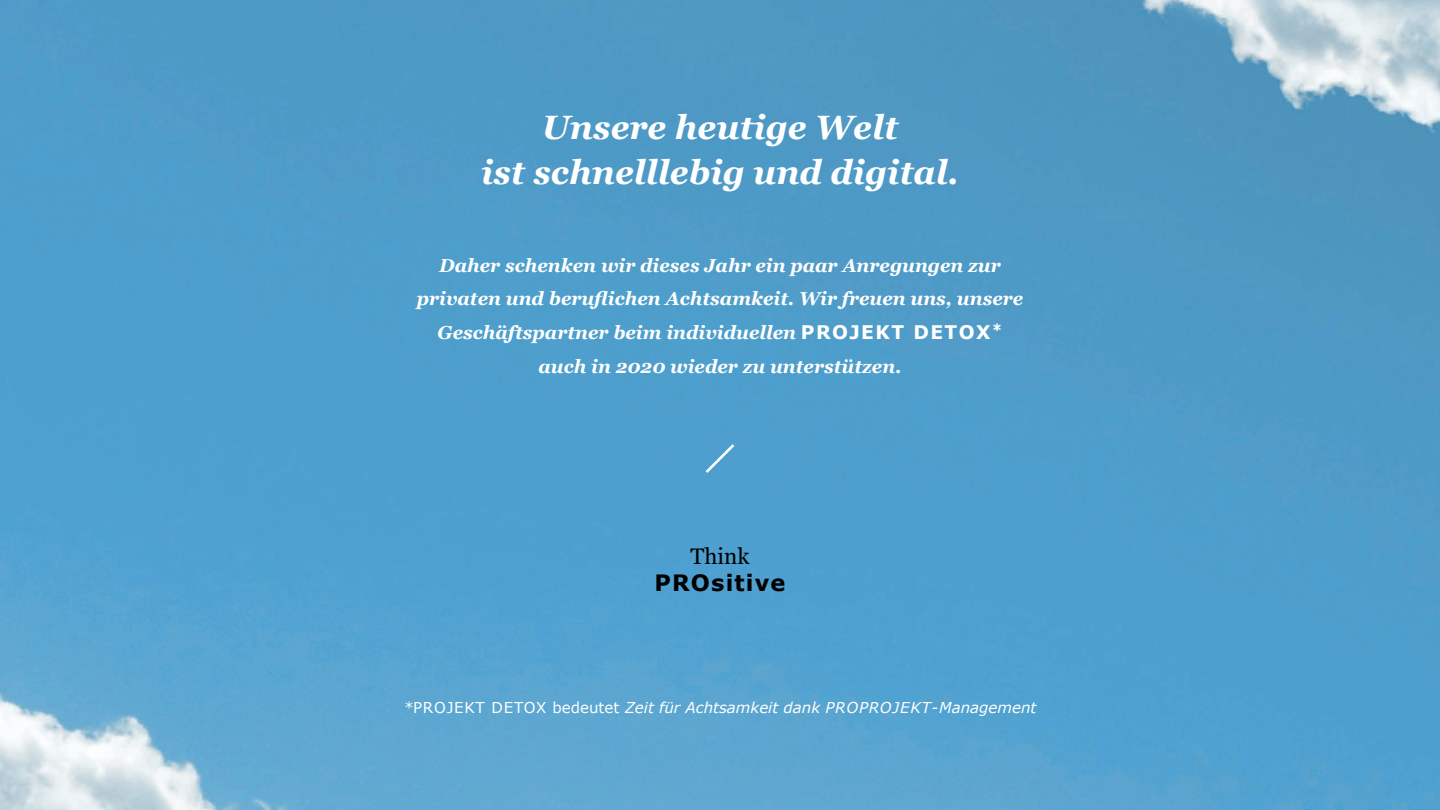
<style>
.page{position:relative;width:1440px;height:810px;background:#fff}
.page>*{position:absolute;margin:0;border:0;box-sizing:border-box;transform-origin:0 0}
.t1{font:italic 700 33.75px/45px "Georgia";color:#fff;text-align:center}
.t2{font:700 22.5px "Verdana";letter-spacing:.05em;color:#000001}
.t3{font:22.5px "Georgia";color:#000001}
.t4{font:italic 700 18.75px/33.8px "Georgia";color:#fff;text-align:center}
.t5{font:italic 15px "Verdana";color:#fff}
.s1{font-family:"Verdana";font-style:normal}
.s2{font-style:normal}
</style>
<div class="page">
<img style="left:0;top:0;width:1440px;height:810px">
<svg style="left:703px;top:441px;width:34px;height:35px"></svg>
<h1 class="t1" style="left:481px;top:103px;width:479px">Unsere heutige Welt<br>ist schnelllebig und digital.</h1>
<p class="t4" style="left:417px;top:247px;width:608px">Daher schenken wir dieses Jahr ein paar Anregungen zur privaten und beruflichen Achtsamkeit. Wir freuen uns, unsere Geschäftspartner beim individuellen <span class="s1">PROJEKT DETOX</span><sup>* </sup>auch in 2020 wieder zu unterstützen.</p>
<p class="t3" style="left:691px;top:540px;width:60px">Think</p>
<p class="t2" style="left:655px;top:568px;width:132px">PROsitive</p>
<p class="t5" style="left:404px;top:698px;width:634px">*<span class="s2">PROJEKT DETOX bedeutet</span> Zeit für Achtsamkeit dank PROPROJEKT-Management</p>
</div>
